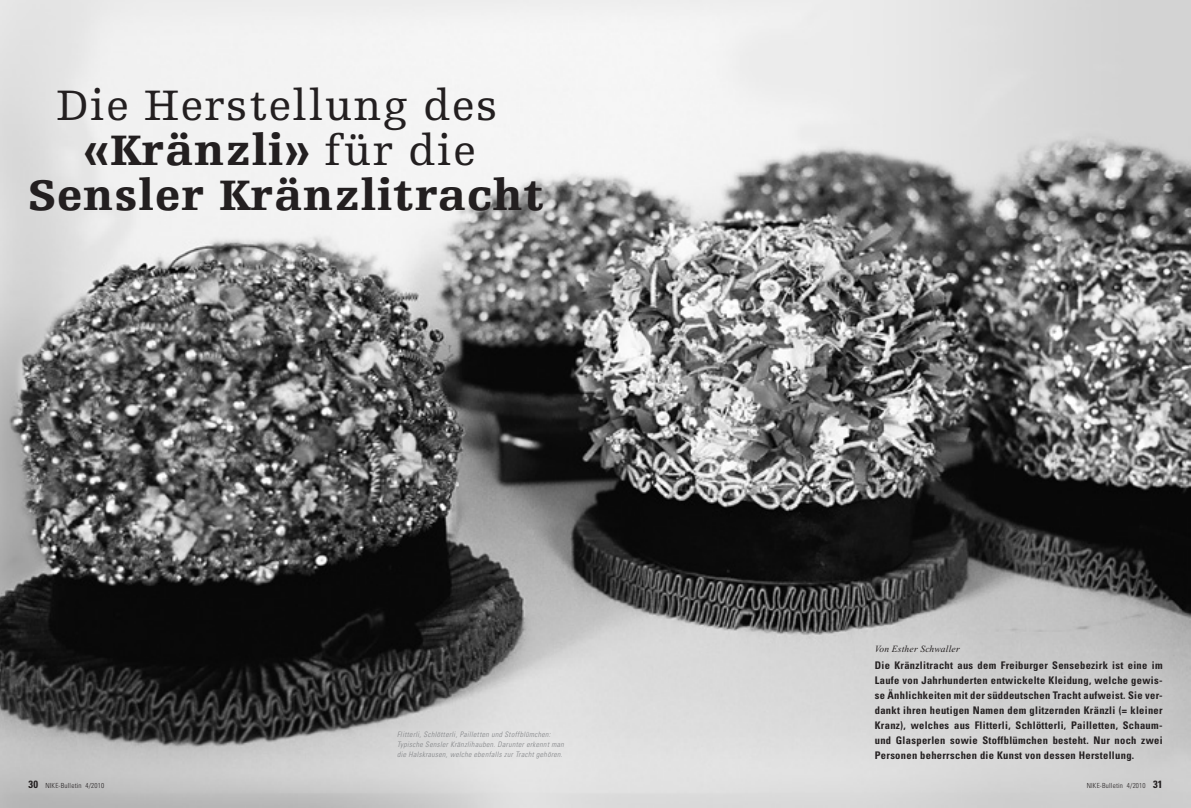
<style>
.page{position:relative;width:1191px;height:808px;background:#fff}
.page>*{position:absolute;margin:0;border:0;box-sizing:border-box;transform-origin:0 0}
.t1{font:900 45px/45px "Egyptienne F";letter-spacing:.03em;color:#231f20;text-align:center}
.t2{font:700 condensed 10.5px/15px "Univers";letter-spacing:.03em;color:#231f20;text-align:justify}
.t3{font:italic 9.5px "Times New Roman";letter-spacing:.02em;color:#231f20}
.t4{font:italic 300 condensed 7.5px/10px "Univers";letter-spacing:.05em;color:#808285}
.t5{font:300 condensed 7px "Univers";letter-spacing:.03em;color:#231f20}
.s1{font-weight:400}
.s2{font-weight:700;font-size:10.5px}
</style>
<div class="page">
<img style="left:0;top:0;width:1191px;height:808px">
<h1 class="t1" style="left:28px;top:83px;width:517px"><span class="s1">Die Herstellung des </span>«Kränzli» <span class="s1">für die<br></span>Sensler Kränzlitracht</h1>
<p class="t4" style="left:397px;top:729px;width:168px">Flitterli, Schlötterli, Pailletten und Stoffblümchen:<br>Typische Sensler Kränzlihauben. Darunter erkennt man die Halskrausen, welche ebenfalls zur Tracht gehören.</p>
<p class="t3" style="left:874px;top:644px;width:86px">Von Esther Schwaller</p>
<p class="t2" style="left:874px;top:658px;width:289px">Die Kränzlitracht aus dem Freiburger Sensebezirk ist eine im Laufe von Jahrhunderten entwickelte Kleidung, welche gewis&shy;se Änhlichkeiten mit der süddeutschen Tracht aufweist. Sie ver&shy;dankt ihren heutigen Namen dem glitzernden Kränzli (= kleiner Kranz), welches aus Flitterli, Schlötterli, Pailletten, Schaum&shy;und Glasperlen sowie Stoffblümchen besteht. Nur noch zwei Personen beherrschen die Kunst von dessen Herstellung.</p>
<p class="t5" style="left:28px;top:781px;width:78px"><span class="s2">30</span> NIKE-Bulletin 4/2010</p>
<p class="t5" style="left:1086px;top:781px;width:77px">NIKE-Bulletin 4/2010 <span class="s2">31</span></p>
</div>
